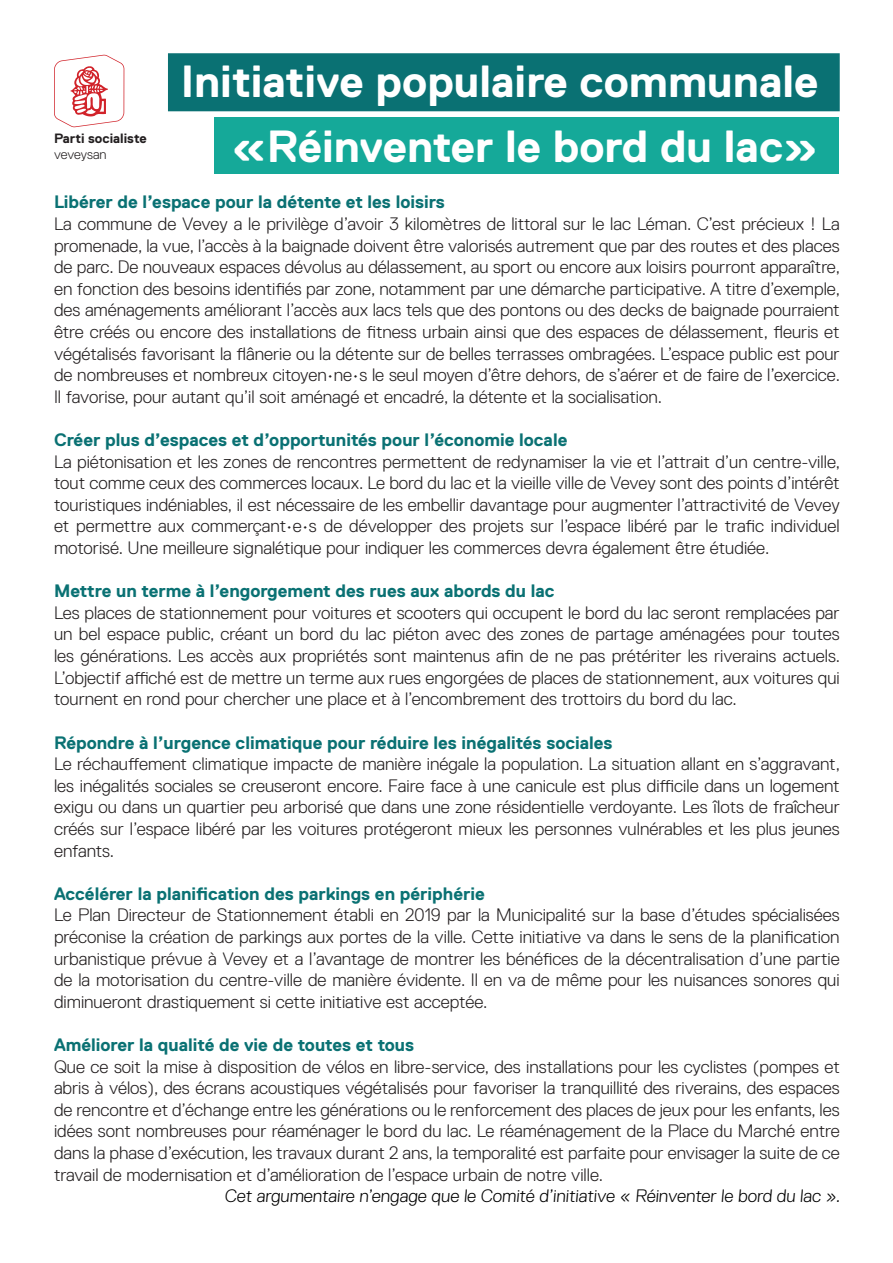
<style>
.page{position:relative;width:893px;height:1263px;background:#fff}
.page>*{position:absolute;margin:0;border:0;box-sizing:border-box;transform-origin:0 0}
.t1{font:700 45px "SP Replica";color:#fff}
.t2{font:300 18px/21.6px "SP Replica";color:#231f20;text-align:justify}
.t3{font:700 18px "SP Replica";color:#0a7173}
.t4{font:300 18px "SP Replica";color:#000}
.t5{font:700 13.5px "SP Replica";color:#231f20}
.t6{font:300 13.5px "SP Replica";letter-spacing:-.01em;color:#231f20}
</style>
<div class="page">
<div style="left:168px;top:53px;width:672px;height:58px;background:#0a7173;border:2px solid #0a7173"></div>
<div style="left:214px;top:117px;width:624px;height:57px;background:#15a999"></div>
<svg style="left:54px;top:55px;width:70px;height:72px"></svg>
<p class="t1" style="left:181px;top:56px;width:639px">Initiative populaire communale</p>
<p class="t1" style="left:231px;top:122px;width:589px">«Réinventer le bord du lac»</p>
<p class="t3" style="left:54px;top:192px;width:392px">Libérer de l’espace pour la détente et les loisirs</p>
<p class="t2" style="left:54px;top:213px;width:788px">La commune de Vevey a le privilège d’avoir 3 kilomètres de littoral sur le lac Léman. C’est précieux ! La promenade, la vue, l’accès à la baignade doivent être valorisés autrement que par des routes et des places de parc. De nouveaux espaces dévolus au délassement, au sport ou encore aux loisirs pourront apparaître, en fonction des besoins identifiés par zone, notamment par une démarche participative. A titre d’exemple, des aménagements améliorant l’accès aux lacs tels que des pontons ou des decks de baignade pourraient être créés ou encore des installations de fitness urbain ainsi que des espaces de délassement, fleuris et végétalisés favorisant la flânerie ou la détente sur de belles terrasses ombragées. L’espace public est pour de nombreuses et nombreux citoyen•ne•s le seul moyen d’être dehors, de s’aérer et de faire de l’exercice.<br>Il favorise, pour autant qu’il soit aménagé et encadré, la détente et la socialisation.</p>
<p class="t3" style="left:54px;top:430px;width:515px">Créer plus d’espaces et d’opportunités pour l’économie locale</p>
<p class="t2" style="left:54px;top:451px;width:788px">La piétonisation et les zones de rencontres permettent de redynamiser la vie et l’attrait d’un centre-ville, tout comme ceux des commerces locaux. Le bord du lac et la vieille ville de Vevey sont des points d’intérêt touristiques indéniables, il est nécessaire de les embellir davantage pour augmenter l’attractivité de Vevey et permettre aux commerçant•e•s de développer des projets sur l’espace libéré par le trafic individuel motorisé. Une meilleure signalétique pour indiquer les commerces devra également être étudiée.</p>
<p class="t3" style="left:54px;top:581px;width:502px">Mettre un terme à l’engorgement des rues aux abords du lac</p>
<p class="t2" style="left:54px;top:602px;width:788px">Les places de stationnement pour voitures et scooters qui occupent le bord du lac seront remplacées par un bel espace public, créant un bord du lac piéton avec des zones de partage aménagées pour toutes les générations. Les accès aux propriétés sont maintenus afin de ne pas prétériter les riverains actuels.<br>L’objectif affiché est de mettre un terme aux rues engorgées de places de stationnement, aux voitures qui tournent en rond pour chercher une place et à l’encombrement des trottoirs du bord du lac.</p>
<p class="t3" style="left:54px;top:732px;width:560px">Répondre à l’urgence climatique pour réduire les inégalités sociales</p>
<p class="t2" style="left:54px;top:753px;width:788px">Le réchauffement climatique impacte de manière inégale la population. La situation allant en s’aggravant, les inégalités sociales se creuseront encore. Faire face à une canicule est plus difficile dans un logement exigu ou dans un quartier peu arborisé que dans une zone résidentielle verdoyante. Les îlots de fraîcheur créés sur l’espace libéré par les voitures protégeront mieux les personnes vulnérables et les plus jeunes enfants.</p>
<p class="t3" style="left:54px;top:883px;width:432px">Accélérer la planification des parkings en périphérie</p>
<p class="t2" style="left:54px;top:904px;width:787px">Le Plan Directeur de Stationnement établi en 2019 par la Municipalité sur la base d’études spécialisées préconise la création de parkings aux portes de la ville. Cette initiative va dans le sens de la planification urbanistique prévue à Vevey et a l’avantage de montrer les bénéfices de la décentralisation d’une partie de la motorisation du centre-ville de manière évidente. Il en va de même pour les nuisances sonores qui diminueront drastiquement si cette initiative est acceptée.</p>
<p class="t3" style="left:54px;top:1035px;width:362px">Améliorer la qualité de vie de toutes et tous</p>
<p class="t2" style="left:54px;top:1055px;width:787px">Que ce soit la mise à disposition de vélos en libre-service, des installations pour les cyclistes (pompes et abris à vélos), des écrans acoustiques végétalisés pour favoriser la tranquillité des riverains, des espaces de rencontre et d’échange entre les générations ou le renforcement des places de jeux pour les enfants, les idées sont nombreuses pour réaménager le bord du lac. Le réaménagement de la Place du Marché entre dans la phase d’exécution, les travaux durant 2 ans, la temporalité est parfaite pour envisager la suite de ce travail de modernisation et d’amélioration de l’espace urbain de notre ville.</p>
<p class="t4" style="left:224px;top:1186px;width:619px">Cet argumentaire n’engage que le Comité d’initiative « Réinventer le bord du lac ».</p>
<p class="t5" style="left:54px;top:131px;width:94px">Parti socialiste</p>
<p class="t6" style="left:54px;top:147px;width:54px">veveysan</p>
</div>
